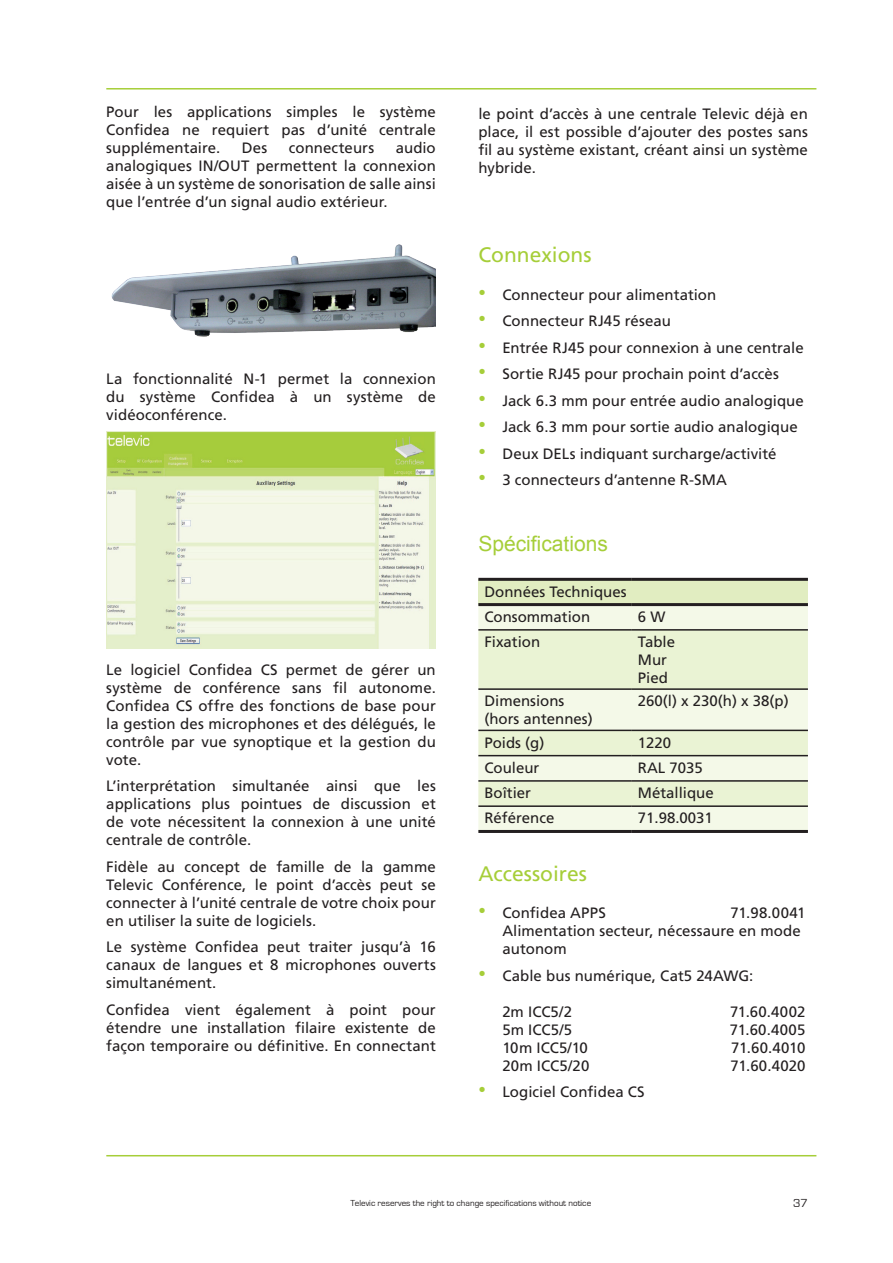
<style>
.page{position:relative;width:893px;height:1263px;background:#fff}
.page>*{position:absolute;margin:0;border:0;box-sizing:border-box;transform-origin:0 0}
.t1{font:21px "Frutiger LT";color:#a6ce39}
.t2{font:21px "Arial";color:#a6ce39}
.t3{font:15px/18px "Frutiger LT";color:#231f20;text-align:justify}
.t4{font:12px "Eurostile";color:#231f20}
.t5{font:9px "Eurostile";color:#231f20}
.s1{font-family:"Arial";font-size:21px;color:#a6ce39}
</style>
<div class="page">
<hr style="left:106px;top:88px;width:710px;height:2px;background:#a6ce39">
<hr style="left:106px;top:1155px;width:710px;height:1px;background:#a6ce39">
<img style="left:111px;top:244px;width:325px;height:93px">
<img style="left:106px;top:431px;width:330px;height:217px">
<div style="left:478px;top:579px;width:330px;height:26px;background:#e1edc1"></div>
<div style="left:478px;top:606px;width:330px;height:224px;background:#f4f9e8"></div>
<svg style="left:478px;top:631px;width:330px;height:174px;background:#ecf3da"></svg>
<hr style="left:478px;top:629px;width:154px;height:2px;background:#231f20">
<hr style="left:632px;top:629px;width:176px;height:2px;background:#231f20">
<hr style="left:478px;top:688px;width:154px;height:2px;background:#231f20">
<hr style="left:632px;top:688px;width:176px;height:2px;background:#231f20">
<hr style="left:478px;top:730px;width:154px;height:1px;background:#231f20">
<hr style="left:632px;top:730px;width:176px;height:1px;background:#231f20">
<hr style="left:478px;top:755px;width:154px;height:1px;background:#231f20">
<hr style="left:632px;top:755px;width:176px;height:1px;background:#231f20">
<hr style="left:478px;top:780px;width:154px;height:2px;background:#231f20">
<hr style="left:632px;top:780px;width:176px;height:2px;background:#231f20">
<hr style="left:478px;top:805px;width:154px;height:2px;background:#231f20">
<hr style="left:632px;top:805px;width:176px;height:2px;background:#231f20">
<hr style="left:478px;top:830px;width:154px;height:3px;background:#231f20">
<hr style="left:632px;top:830px;width:176px;height:3px;background:#231f20">
<hr style="left:478px;top:578px;width:154px;height:3px;background:#231f20">
<hr style="left:632px;top:578px;width:176px;height:3px;background:#231f20">
<hr style="left:478px;top:603px;width:154px;height:3px;background:#231f20">
<hr style="left:632px;top:603px;width:176px;height:3px;background:#231f20">
<p class="t3" style="left:106px;top:103px;width:331px">Pour les applications simples le système Confidea ne requiert pas d’unité centrale supplémentaire.</p>
<p class="t3" style="left:106px;top:139px;width:331px;text-indent:289px">audio analogiques IN/OUT permettent la connexion aisée à un système de sonorisation de salle ainsi que l’entrée d’un signal audio extérieur.</p>
<p class="t3" style="left:242px;top:139px;width:27px">Des</p>
<p class="t3" style="left:289px;top:139px;width:87px">connecteurs</p>
<p class="t3" style="left:106px;top:369px;width:331px">La fonctionnalité N-1 permet la connexion du système Confidea à un système de vidéoconférence.</p>
<p class="t3" style="left:106px;top:660px;width:331px">Le logiciel Confidea CS permet de gérer un système de conférence sans fil autonome.<br>Confidea CS offre des fonctions de base pour la gestion des microphones et des délégués, le contrôle par vue synoptique et la gestion du vote.</p>
<p class="t3" style="left:106px;top:777px;width:331px">L’interprétation simultanée ainsi que les applications plus pointues de discussion et de vote nécessitent la connexion à une unité centrale de contrôle.</p>
<p class="t3" style="left:106px;top:857px;width:331px">Fidèle au concept de famille de la gamme Televic Conférence, le point d’accès peut se connecter à l’unité centrale de votre choix pour en utiliser la suite de logiciels.</p>
<p class="t3" style="left:106px;top:938px;width:331px">Le système Confidea peut traiter jusqu’à 16 canaux de langues et 8 microphones ouverts simultanément.</p>
<p class="t3" style="left:106px;top:1000px;width:331px">Confidea vient également à point pour étendre une installation filaire existente de façon temporaire ou définitive. En connectant</p>
<p class="t3" style="left:478px;top:105px;width:331px">le point d’accès à une centrale Televic déjà en place, il est possible d’ajouter des postes sans fil au système existant, créant ainsi un système hybride.</p>
<h1 class="t1" style="left:478px;top:243px;width:115px">Connexions</h1>
<p class="t3" style="left:478px;top:285px;width:239px"><span class="s1">•</span> Connecteur pour alimentation</p>
<p class="t3" style="left:478px;top:312px;width:194px"><span class="s1">•</span> Connecteur RJ45 réseau</p>
<p class="t3" style="left:478px;top:339px;width:327px"><span class="s1">•</span> Entrée RJ45 pour connexion à une centrale</p>
<p class="t3" style="left:478px;top:365px;width:302px"><span class="s1">•</span> Sortie RJ45 pour prochain point d’accès</p>
<p class="t3" style="left:478px;top:392px;width:327px"><span class="s1">•</span> Jack 6.3 mm pour entrée audio analogique</p>
<p class="t3" style="left:478px;top:418px;width:321px"><span class="s1">•</span> Jack 6.3 mm pour sortie audio analogique</p>
<p class="t3" style="left:478px;top:445px;width:300px"><span class="s1">•</span> Deux DELs indiquant surcharge/activité</p>
<p class="t3" style="left:478px;top:471px;width:250px"><span class="s1">•</span> 3 connecteurs d’antenne R-SMA</p>
<h1 class="t2" style="left:478px;top:530px;width:131px">Spécifications</h1>
<p class="t3" style="left:484px;top:579px;width:144px;line-height:25.2px">Données Techniques<br>Consommation</p>
<p class="t3" style="left:638px;top:608px;width:29px">6 W</p>
<p class="t3" style="left:484px;top:633px;width:57px">Fixation</p>
<p class="t3" style="left:638px;top:633px;width:39px;text-align:left">Table<br>Mur<br>Pied</p>
<p class="t3" style="left:484px;top:692px;width:110px">Dimensions (hors antennes)</p>
<p class="t3" style="left:638px;top:692px;width:152px">260(l) x 230(h) x 38(p)</p>
<p class="t3" style="left:484px;top:733px;width:61px">Poids (g)</p>
<p class="t3" style="left:638px;top:733px;width:35px">1220</p>
<p class="t3" style="left:484px;top:759px;width:57px">Couleur</p>
<p class="t3" style="left:638px;top:759px;width:67px">RAL 7035</p>
<p class="t3" style="left:484px;top:784px;width:48px">Boîtier</p>
<p class="t3" style="left:638px;top:784px;width:77px">Métallique</p>
<p class="t3" style="left:484px;top:809px;width:72px">Référence</p>
<p class="t3" style="left:638px;top:809px;width:77px">71.98.0031</p>
<h1 class="t1" style="left:478px;top:861px;width:110px">Accessoires</h1>
<p class="t3" style="left:478px;top:904px;width:129px"><span class="s1">•</span> Confidea APPS</p>
<p class="t3" style="left:502px;top:904px;width:304px;text-align:left;text-indent:228px">71.98.0041<br>Alimentation secteur, nécessaure en mode autonom</p>
<p class="t3" style="left:478px;top:967px;width:276px"><span class="s1">•</span> Cable bus numérique, Cat5 24AWG:</p>
<p class="t3" style="left:502px;top:1003px;width:71px">2m ICC5/2</p>
<p class="t3" style="left:730px;top:1003px;width:77px">71.60.4002</p>
<p class="t3" style="left:502px;top:1021px;width:71px">5m ICC5/5</p>
<p class="t3" style="left:730px;top:1021px;width:77px">71.60.4005</p>
<p class="t3" style="left:502px;top:1039px;width:87px">10m ICC5/10</p>
<p class="t3" style="left:731px;top:1039px;width:76px">71.60.4010</p>
<p class="t3" style="left:502px;top:1057px;width:88px">20m ICC5/20</p>
<p class="t3" style="left:730px;top:1057px;width:76px">71.60.4020</p>
<p class="t3" style="left:478px;top:1083px;width:168px"><span class="s1">•</span> Logiciel Confidea CS</p>
<p class="t5" style="left:350px;top:1198px;width:242px">Televic reserves the right to change specifications without notice</p>
<p class="t4" style="left:793px;top:1196px;width:16px">37</p>
</div>
